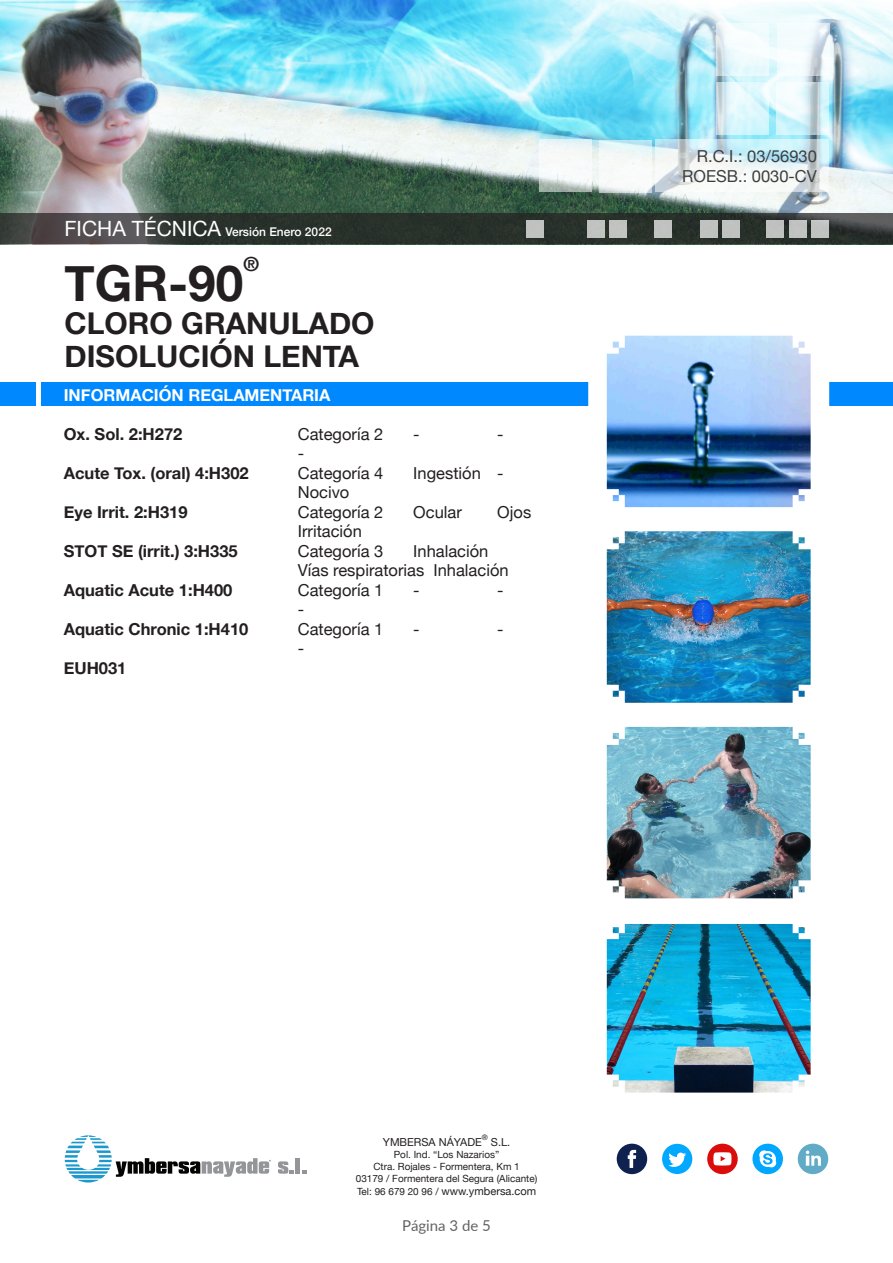
<style>
.page{position:relative;width:893px;height:1263px;background:#fff}
.page>*{position:absolute;margin:0;border:0;box-sizing:border-box;transform-origin:0 0}
.t1{font:700 49.5px "Helvetica Neue";color:#231f20}
.t2{font:700 30px/33px "Helvetica Neue";color:#231f20}
.t3{font:700 19.5px "Helvetica Neue";color:#231f20}
.t4{font:16.5px "Helvetica Neue";color:#231f20}
.t5{font:700 16.5px "Helvetica Neue";color:#231f20}
.t6{font:16.5px/19.5px "Helvetica Neue";color:#3e3e3f;text-align:right}
.t7{font:700 16.5px "Helvetica Neue";color:#fff}
.t8{font:15px "Lato";color:#636366}
.t9{font:500 12px "Helvetica Neue";color:#fff}
.t10{font:10.95px "Helvetica Neue";color:#231f20}
.t11{font:9.9px/11.9px "Helvetica Neue";color:#231f20;text-align:center}
.t12{font:7.5px "Helvetica Neue";color:#231f20}
.s1{font-weight:400;font-size:21px}
.s2{font-size:9.9px}
</style>
<div class="page">
<img style="left:0;top:0;width:893px;height:213px">
<svg style="left:0;top:213px;width:893px;height:31px;background:#333834"></svg>
<div style="left:811px;top:220px;width:18px;height:17px;background:#c0c2c1"></div>
<div style="left:789px;top:220px;width:18px;height:17px;background:#c0c2c0"></div>
<div style="left:766px;top:220px;width:18px;height:17px;background:#bfc1c0"></div>
<div style="left:722px;top:220px;width:18px;height:17px;background:#c0c2c0"></div>
<div style="left:700px;top:220px;width:18px;height:17px;background:#c0c2c0"></div>
<div style="left:654px;top:220px;width:17px;height:17px;background:#c0c2c0"></div>
<div style="left:609px;top:220px;width:18px;height:17px;background:#c1c3c1"></div>
<div style="left:587px;top:220px;width:17px;height:17px;background:#c0c3c1"></div>
<div style="left:526px;top:220px;width:18px;height:17px;background:#c0c2c0"></div>
<svg style="left:717px;top:23px;width:52px;height:53px;fill:#effbfd"></svg>
<svg style="left:776px;top:82px;width:52px;height:53px"></svg>
<svg style="left:717px;top:82px;width:52px;height:53px;background:#daf2f7"></svg>
<svg style="left:656px;top:140px;width:172px;height:52px"></svg>
<svg style="left:717px;top:140px;width:52px;height:52px;fill:#f2f7f9"></svg>
<svg style="left:658px;top:140px;width:53px;height:52px"></svg>
<svg style="left:540px;top:140px;width:52px;height:52px;fill:#f6f8f7"></svg>
<svg style="left:599px;top:140px;width:52px;height:53px;fill:#f6f9f8"></svg>
<svg style="left:777px;top:23px;width:52px;height:53px;fill:#f3fcfd"></svg>
<svg style="left:278px;top:1161px;width:16px;height:13px"></svg>
<hr style="left:296px;top:1158px;width:4px;height:15px;background:#939598">
<svg style="left:302px;top:1170px;width:4px;height:3px"></svg>
<svg style="left:65px;top:1135px;width:206px;height:47px"></svg>
<div style="left:617px;top:1144px;width:30px;height:30px;background:#0f214f;border-radius:50%"></div>
<svg style="left:628px;top:1150px;width:8px;height:18px"></svg>
<div style="left:707px;top:1144px;width:31px;height:30px;background:#db0d0a;border-radius:50%"></div>
<svg style="left:713px;top:1152px;width:18px;height:13px"></svg>
<div style="left:752px;top:1144px;width:31px;height:30px;background:#00a6ff;border-radius:50%"></div>
<svg style="left:759px;top:1150px;width:17px;height:17px"></svg>
<div style="left:798px;top:1144px;width:30px;height:30px;background:#61abc7;border-radius:50%"></div>
<svg style="left:806px;top:1150px;width:15px;height:16px"></svg>
<div style="left:662px;top:1144px;width:30px;height:30px;background:#00a8ff;border-radius:50%"></div>
<svg style="left:668px;top:1152px;width:18px;height:15px"></svg>
<div style="left:42px;top:383px;width:851px;height:23px;background:#08f"></div>
<div style="left:0;top:383px;width:35px;height:23px;background:#08f"></div>
<div style="left:588px;top:324px;width:241px;height:790px;background:#fff"></div>
<img style="left:607px;top:336px;width:204px;height:171px">
<img style="left:607px;top:531px;width:204px;height:172px">
<img style="left:607px;top:727px;width:204px;height:171px">
<img style="left:607px;top:924px;width:204px;height:168px">
<p class="t9" style="left:65px;top:223px;width:269px"><span class="s1">FICHA TÉCNICA</span> Versión Enero 2022</p>
<p class="t3" style="left:243px;top:248px;width:17px">®</p>
<h1 class="t1" style="left:65px;top:244px;width:180px">TGR-90</h1>
<h2 class="t2" style="left:65px;top:307px;width:312px">CLORO GRANULADO<br>DISOLUCIÓN LENTA</h2>
<p class="t7" style="left:64px;top:382px;width:268px">INFORMACIÓN REGLAMENTARIA</p>
<p class="t5" style="left:64px;top:421px;width:120px">Ox. Sol. 2:H272</p>
<p class="t4" style="left:298px;top:422px;width:87px">Categoría 2</p>
<p class="t4" style="left:413px;top:422px;width:8px">-</p>
<p class="t4" style="left:497px;top:422px;width:8px">-</p>
<p class="t4" style="left:298px;top:442px;width:8px">-</p>
<p class="t5" style="left:64px;top:460px;width:186px">Acute Tox. (oral) 4:H302</p>
<p class="t4" style="left:298px;top:461px;width:87px">Categoría 4</p>
<p class="t4" style="left:413px;top:461px;width:92px">Ingestión -</p>
<p class="t4" style="left:298px;top:481px;width:53px">Nocivo</p>
<p class="t5" style="left:64px;top:499px;width:125px">Eye Irrit. 2:H319</p>
<p class="t4" style="left:298px;top:500px;width:87px">Categoría 2</p>
<p class="t4" style="left:413px;top:500px;width:50px">Ocular</p>
<p class="t4" style="left:497px;top:500px;width:35px">Ojos</p>
<p class="t4" style="left:298px;top:520px;width:66px">Irritación</p>
<p class="t5" style="left:64px;top:538px;width:175px">STOT SE (irrit.) 3:H335</p>
<p class="t4" style="left:298px;top:539px;width:87px">Categoría 3</p>
<p class="t4" style="left:413px;top:539px;width:77px">Inhalación</p>
<p class="t4" style="left:298px;top:559px;width:212px">Vías respiratorias Inhalación</p>
<p class="t5" style="left:64px;top:577px;width:170px">Aquatic Acute 1:H400</p>
<p class="t4" style="left:298px;top:578px;width:87px">Categoría 1</p>
<p class="t4" style="left:413px;top:578px;width:8px">-</p>
<p class="t4" style="left:497px;top:578px;width:8px">-</p>
<p class="t4" style="left:298px;top:598px;width:8px">-</p>
<p class="t5" style="left:64px;top:616px;width:186px">Aquatic Chronic 1:H410</p>
<p class="t4" style="left:298px;top:617px;width:87px">Categoría 1</p>
<p class="t4" style="left:413px;top:617px;width:8px">-</p>
<p class="t4" style="left:497px;top:617px;width:8px">-</p>
<p class="t4" style="left:298px;top:637px;width:8px">-</p>
<p class="t5" style="left:64px;top:655px;width:64px">EUH031</p>
<p class="t6" style="left:682px;top:148px;width:136px">R.C.I.: 03/56930<br>ROESB.: 0030-CV</p>
<p class="t10" style="left:383px;top:1134px;width:101px">YMBERSA NÁYADE</p>
<p class="t12" style="left:482px;top:1132px;width:7px">®</p>
<p class="t10" style="left:491px;top:1134px;width:21px">S.L.</p>
<p class="t11" style="left:356px;top:1149px;width:183px">Pol. Ind. “Los Nazarios”<br>Ctra. Rojales - Formentera, Km 1<br>03179 / Formentera del Segura (Alicante)</p>
<p class="t10" style="left:357px;top:1183px;width:181px"><span class="s2">Tel: 96 679 20 96 /</span> www.ymbersa.com</p>
<p class="t8" style="left:402px;top:1214px;width:90px">Página 3 de 5</p>
</div>
